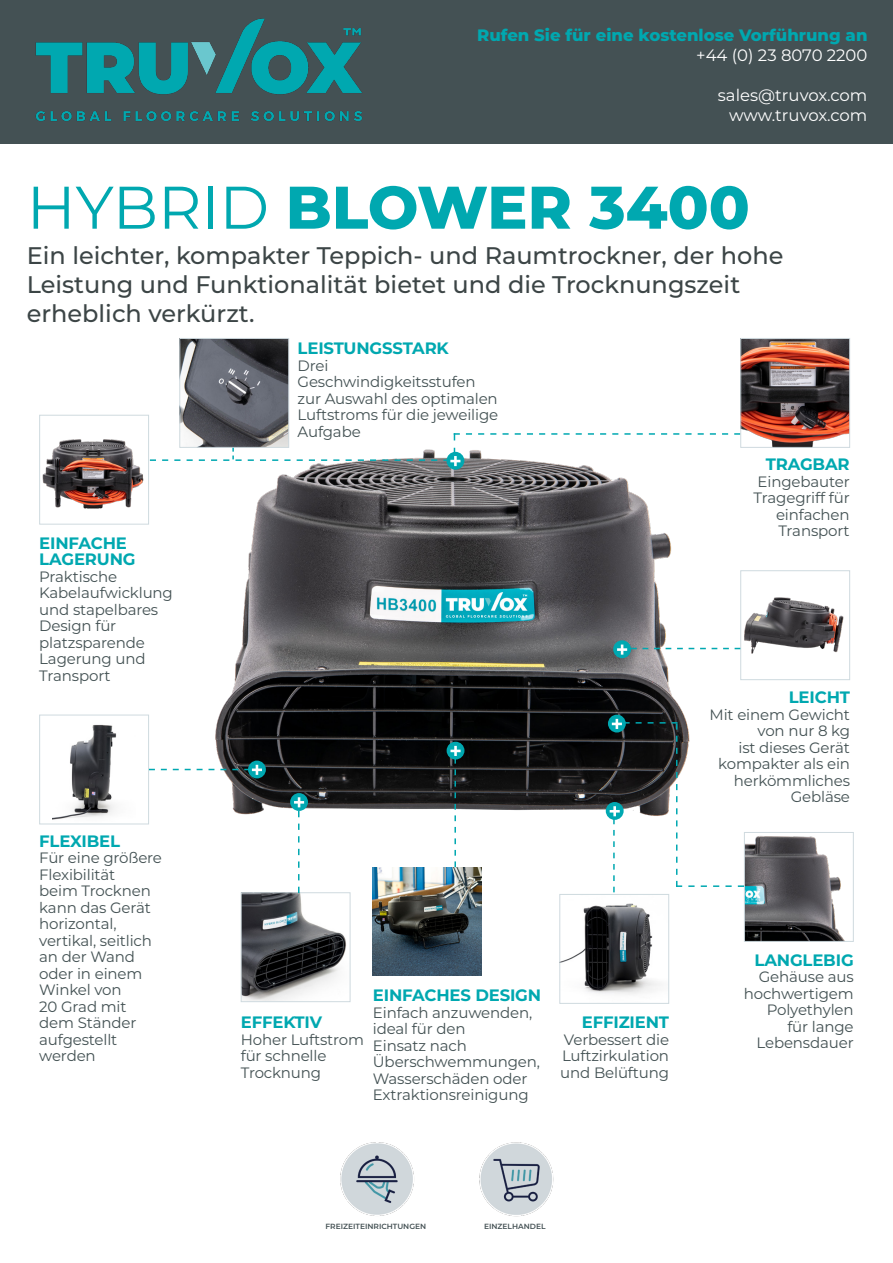
<style>
.page{position:relative;width:893px;height:1263px;background:#fff}
.page>*{position:absolute;margin:0;border:0;box-sizing:border-box;transform-origin:0 0}
.t1{font:800 60px "Montserrat";color:#00a8b0}
.t2{font:500 24px/28.8px "Montserrat";color:#3c4546}
.Body_Copy{font:700 16.5px/16.5px "Montserrat";letter-spacing:-.01em;color:#00a8b0}
.t3{font:16.5px "Montserrat";color:#fff}
.t4{font:800 16.5px "Montserrat";color:#00a8b0}
.Body_Copy-2{font:15px/16.5px "Montserrat";letter-spacing:-.01em;color:#435153}
.t5{font:600 7.5px "Montserrat";color:#445154}
.s1{font-weight:400}
</style>
<div class="page">
<div style="left:0;top:0;width:893px;height:143px;background:#445154"></div>
<img style="left:35px;top:18px;width:327px;height:103px">
<img style="left:340px;top:1142px;width:74px;height:74px">
<img style="left:479px;top:1142px;width:75px;height:75px">
<img style="left:215px;top:466px;width:471px;height:353px">
<img style="left:53px;top:724px;width:64px;height:96px">
<div style="left:39px;top:715px;width:110px;height:109px;border:1px solid #cfdadf"></div>
<img style="left:373px;top:867px;width:109px;height:109px">
<svg style="left:290px;top:793px;width:18px;height:18px"></svg>
<svg style="left:248px;top:760px;width:18px;height:18px"></svg>
<svg style="left:149px;top:765px;width:113px;height:10px"></svg>
<img style="left:744px;top:597px;width:100px;height:57px">
<div style="left:740px;top:570px;width:110px;height:110px;border:1px solid #cfdadf"></div>
<img style="left:561px;top:903px;width:99px;height:92px">
<div style="left:559px;top:894px;width:110px;height:110px;border:1px solid #cfdadf"></div>
<div style="left:606px;top:802px;width:18px;height:18px;background:#00a8b1;border-radius:50%"></div>
<img style="left:243px;top:894px;width:104px;height:106px">
<div style="left:241px;top:892px;width:109px;height:110px;border:1px solid #cfdadf"></div>
<img style="left:742px;top:340px;width:106px;height:106px">
<div style="left:740px;top:338px;width:110px;height:110px;border:1px solid #cfdadf"></div>
<div style="left:608px;top:715px;width:18px;height:17px;background:#00a8b1;border-radius:50%"></div>
<svg style="left:446px;top:452px;width:18px;height:18px"></svg>
<img style="left:746px;top:836px;width:98px;height:104px">
<div style="left:744px;top:832px;width:110px;height:110px;border:1px solid #cfdadf"></div>
<img style="left:42px;top:439px;width:102px;height:70px">
<div style="left:39px;top:415px;width:110px;height:109px;border:1px solid #cfdadf"></div>
<div style="left:447px;top:742px;width:17px;height:17px;background:#00a8b1;border-radius:50%"></div>
<svg style="left:450px;top:746px;width:11px;height:121px"></svg>
<svg style="left:294px;top:797px;width:10px;height:96px"></svg>
<svg style="left:610px;top:719px;width:134px;height:173px"></svg>
<div style="left:613px;top:640px;width:18px;height:18px;background:#00a8b1;border-radius:50%"></div>
<svg style="left:617px;top:644px;width:123px;height:11px"></svg>
<img style="left:181px;top:340px;width:106px;height:93px">
<div style="left:179px;top:338px;width:110px;height:110px;border:1px solid #cfdadf"></div>
<svg style="left:150px;top:433px;width:590px;height:33px"></svg>
<p class="t4" style="left:477px;top:24px;width:392px">Rufen Sie für eine kostenlose Vorführung an</p>
<p class="t3" style="left:696px;top:44px;width:173px">+44 (0) 23 8070 2200</p>
<p class="t3" style="left:718px;top:84px;width:151px">sales@truvox.com</p>
<p class="t3" style="left:729px;top:103px;width:140px">www.truvox.com</p>
<p class="t1" style="left:27px;top:163px;width:724px"><span class="s1">HYBRID</span> BLOWER 3400</p>
<p class="t2" style="left:27px;top:240px;width:758px">Ein leichter, kompakter Teppich- und Raumtrockner, der hohe<br>Leistung und Funktionalität bietet und die Trocknungszeit erheblich verkürzt.</p>
<p class="Body_Copy" style="left:39px;top:534px;width:98px">EINFACHE<br>LAGERUNG</p>
<p class="Body_Copy-2" style="left:39px;top:567px;width:135px">Praktische<br>Kabelaufwicklung und stapelbares<br>Design für platzsparende<br>Lagerung und<br>Transport</p>
<p class="Body_Copy" style="left:39px;top:832px;width:82px">FLEXIBEL</p>
<p class="Body_Copy-2" style="left:39px;top:849px;width:124px">Für eine größere<br>Flexibilität<br>beim Trocknen kann das Gerät horizontal, vertikal, seitlich an der Wand oder in einem<br>Winkel von<br>20 Grad mit dem Ständer aufgestellt werden</p>
<p class="Body_Copy" style="left:298px;top:339px;width:153px">LEISTUNGSSTARK</p>
<p class="Body_Copy-2" style="left:298px;top:356px;width:202px">Drei<br>Geschwindigkeitsstufen zur Auswahl des optimalen<br>Luftstroms für die jeweilige<br>Aufgabe</p>
<p class="Body_Copy" style="left:766px;top:455px;width:85px">TRAGBAR</p>
<p class="Body_Copy-2" style="left:754px;top:473px;width:98px;text-align:right">Eingebauter<br>Tragegriff für einfachen<br>Transport</p>
<p class="Body_Copy" style="left:789px;top:688px;width:63px">LEICHT</p>
<p class="Body_Copy-2" style="left:710px;top:705px;width:142px;text-align:right">Mit einem Gewicht von nur 8 kg<br>ist dieses Gerät kompakter als ein herkömmliches<br>Gebläse</p>
<p class="Body_Copy" style="left:241px;top:1013px;width:83px">EFFEKTIV</p>
<p class="Body_Copy-2" style="left:241px;top:1031px;width:125px">Hoher Luftstrom für schnelle<br>Trocknung</p>
<p class="Body_Copy" style="left:373px;top:986px;width:170px">EINFACHES DESIGN</p>
<p class="Body_Copy-2" style="left:373px;top:1003px;width:169px">Einfach anzuwenden, ideal für den<br>Einsatz nach<br>Überschwemmungen,<br>Wasserschäden oder<br>Extraktionsreinigung</p>
<p class="Body_Copy" style="left:582px;top:1013px;width:89px">EFFIZIENT</p>
<p class="Body_Copy-2" style="left:560px;top:1031px;width:110px;text-align:justify">Verbessert die Luftzirkulation und Belüftung</p>
<p class="t5" style="left:325px;top:1221px;width:102px">FREIZEITEINRICHTUNGEN</p>
<p class="t5" style="left:484px;top:1221px;width:63px">EINZELHANDEL</p>
<p class="Body_Copy" style="left:754px;top:951px;width:101px">LANGLEBIG</p>
<p class="Body_Copy-2" style="left:744px;top:968px;width:111px;text-align:right">Gehäuse aus hochwertigem<br>Polyethylen für lange<br>Lebensdauer</p>
</div>
